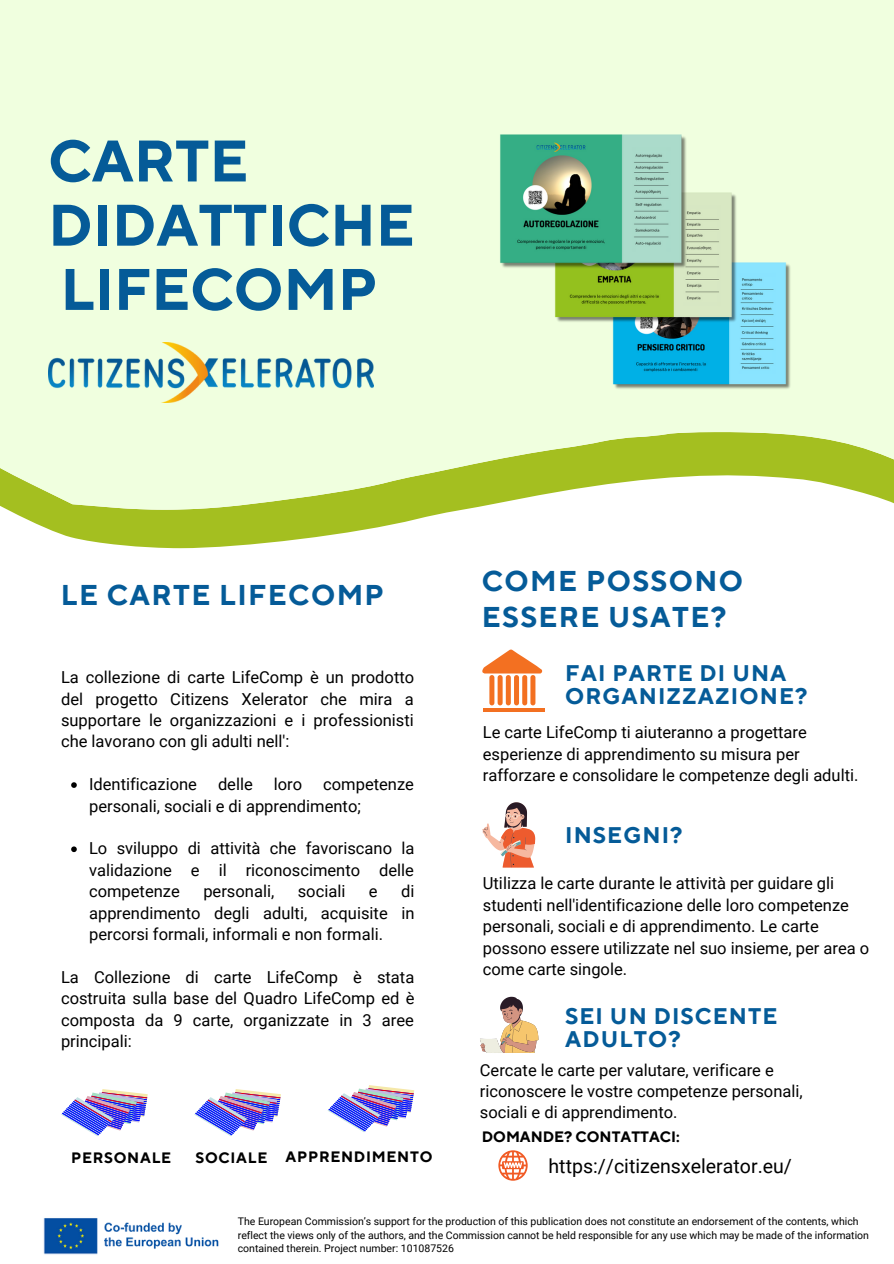
<style>
.page{position:relative;width:894px;height:1264px;background:#fff}
.page>*{position:absolute;margin:0;border:0;box-sizing:border-box;transform-origin:0 0}
.t1{font:700 58.5px/64.2px "TT Norms Pro";color:#055b98}
.t2{font:700 28.5px/36px "TT Norms Pro";letter-spacing:.05em;color:#055b98}
.t3{font:700 22.5px/22.5px "TT Norms Pro";letter-spacing:.05em;color:#055b98}
.t4{font:19.5px "Roboto";color:#000}
.t5{font:16.5px/21.5px "Roboto";color:#000}
.t6{font:700 15px "TT Norms Pro";letter-spacing:.05em;color:#000}
.t7{font:700 15px "TT Norms Pro";color:#000}
.t8{font:10.5px/13.2px "Roboto";color:#000}
</style>
<div class="page">
<svg style="left:48px;top:529px;width:320px;height:20px;fill:#a4bf20"></svg>
<svg style="left:0;top:0;width:893px;height:529px;background:#eaf9d0"></svg>
<svg style="left:498px;top:1150px;width:29px;height:30px"></svg>
<img style="left:48px;top:342px;width:326px;height:61px">
<img style="left:43px;top:1218px;width:176px;height:37px">
<hr style="left:483px;top:708px;width:61px;height:3px;background:#f37021">
<svg style="left:482px;top:649px;width:60px;height:56px"></svg>
<svg style="left:482px;top:802px;width:53px;height:65px"></svg>
<img style="left:61px;top:1089px;width:87px;height:47px">
<img style="left:194px;top:1089px;width:87px;height:47px">
<img style="left:327px;top:1085px;width:87px;height:47px">
<svg style="left:480px;top:996px;width:58px;height:57px"></svg>
<svg style="left:71px;top:782px;width:6px;height:6px"></svg>
<svg style="left:71px;top:846px;width:6px;height:6px"></svg>
<img style="left:611px;top:262px;width:182px;height:128px">
<img style="left:553px;top:193px;width:186px;height:130px">
<img style="left:498px;top:134px;width:191px;height:135px">
<p class="t1" style="left:48px;top:131px;width:368px">CARTE<br>DIDATTICHE<br>LIFECOMP</p>
<p class="t2" style="left:61px;top:578px;width:324px">LE CARTE LIFECOMP</p>
<p class="t5" style="left:61px;top:666px;width:354px;text-align:justify">La collezione di carte LifeComp è un prodotto del progetto Citizens Xelerator che mira a supportare le organizzazioni e i professionisti che lavorano con gli adulti nell':</p>
<p class="t5" style="left:89px;top:773px;width:109px">Identificazione</p>
<p class="t5" style="left:218px;top:773px;width:36px">delle</p>
<p class="t5" style="left:274px;top:773px;width:30px">loro</p>
<p class="t5" style="left:89px;top:773px;width:326px;text-indent:234px">competenze personali, sociali e di apprendimento;</p>
<p class="t5" style="left:89px;top:838px;width:327px;text-align:justify">Lo sviluppo di attività che favoriscano la validazione e il riconoscimento delle competenze</p>
<p class="t5" style="left:89px;top:880px;width:327px;text-align:justify;text-indent:312px">di apprendimento degli adulti, acquisite in percorsi formali, informali e non formali.</p>
<p class="t5" style="left:203px;top:880px;width:72px">personali,</p>
<p class="t5" style="left:298px;top:880px;width:49px">sociali</p>
<p class="t5" style="left:369px;top:880px;width:10px">e</p>
<p class="t5" style="left:61px;top:966px;width:355px;text-align:justify">La Collezione di carte LifeComp è stata costruita sulla base del Quadro LifeComp ed è composta da 9 carte, organizzate in 3 aree principali:</p>
<p class="t6" style="left:71px;top:1148px;width:101px">PERSONALE</p>
<p class="t6" style="left:195px;top:1148px;width:73px">SOCIALE</p>
<p class="t6" style="left:285px;top:1147px;width:148px">APPRENDIMENTO</p>
<p class="t2" style="left:481px;top:564px;width:263px">COME POSSONO<br>ESSERE USATE?</p>
<p class="t3" style="left:565px;top:663px;width:244px">FAI PARTE DI UNA<br>ORGANIZZAZIONE?</p>
<p class="t5" style="left:482px;top:722px;width:377px">Le carte LifeComp ti aiuteranno a progettare esperienze di apprendimento su misura per rafforzare e consolidare le competenze degli adulti.</p>
<p class="t3" style="left:565px;top:825px;width:119px">INSEGNI?</p>
<p class="t5" style="left:482px;top:873px;width:388px">Utilizza le carte durante le attività per guidare gli studenti nell'identificazione delle loro competenze personali, sociali e di apprendimento. Le carte possono essere utilizzate nel suo insieme, per area o come carte singole.</p>
<p class="t3" style="left:565px;top:1005px;width:214px">SEI UN DISCENTE<br>ADULTO?</p>
<p class="t5" style="left:479px;top:1059px;width:324px">Cercate le carte per valutare, verificare e riconoscere le vostre competenze personali, sociali e di apprendimento.</p>
<p class="t7" style="left:481px;top:1127px;width:199px">DOMANDE? CONTATTACI:</p>
<p class="t4" style="left:548px;top:1154px;width:245px">https://citizensxelerator.eu/</p>
<p class="t8" style="left:238px;top:1215px;width:632px">The European Commission’s support for the production of this publication does not constitute an endorsement of the contents, which reflect the views only of the authors, and the Commission cannot be held responsible for any use which may be made of the information contained therein. Project number: 101087526</p>
</div>
